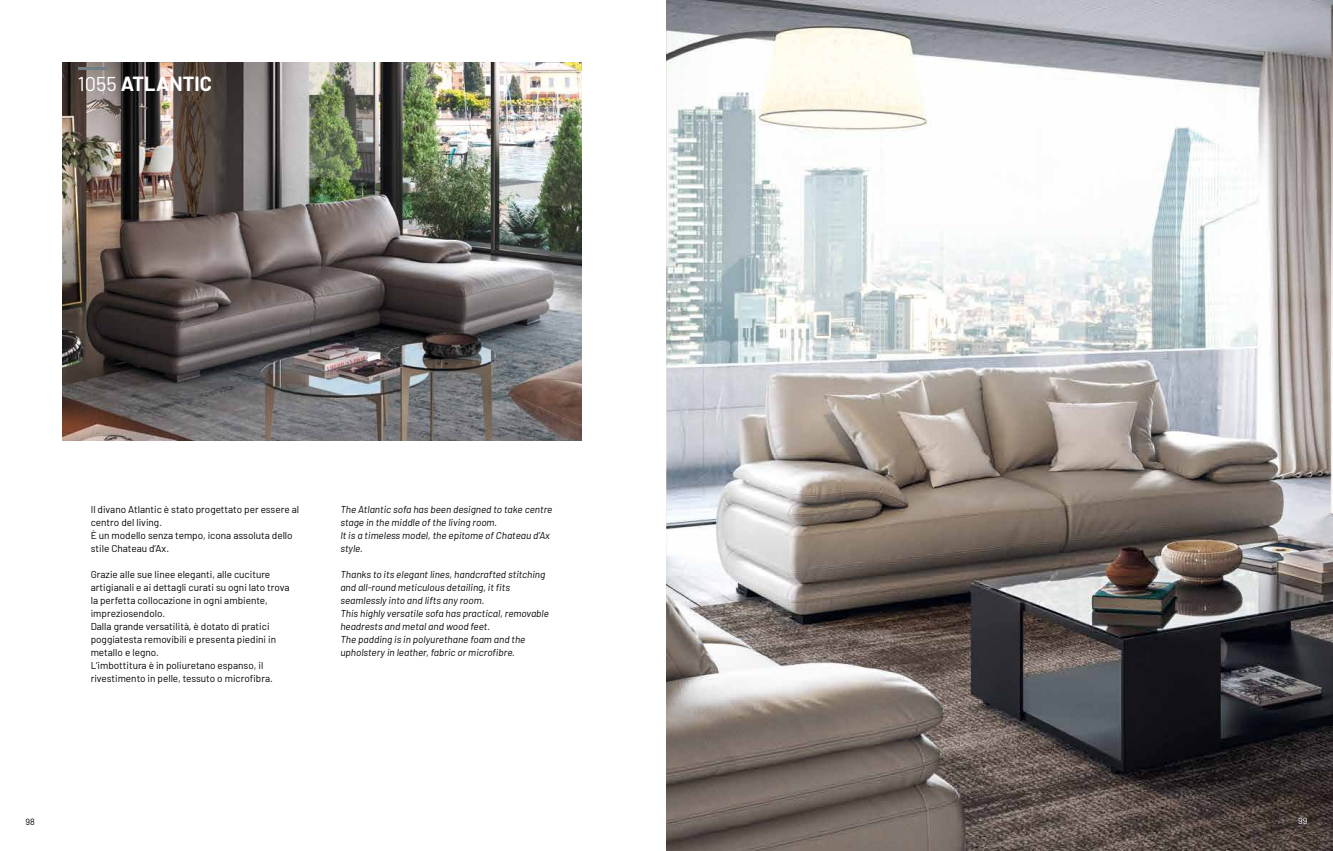
<style>
.page{position:relative;width:1333px;height:851px;background:#fff}
.page>*{position:absolute;margin:0;border:0;box-sizing:border-box;transform-origin:0 0}
.t1{font:700 20px "Barlow";color:#fff}
.t2{font:10px/13px "Barlow";color:#000}
.t3{font:italic 10px/13px "Barlow";color:#000}
.t4{font:9px "Barlow";color:#000}
.t5{font:9px "Barlow";color:#fff}
.s1{font-weight:400}
</style>
<div class="page">
<img style="left:62px;top:62px;width:519px;height:378px">
<hr style="left:78px;top:67px;width:28px;height:2px;background:#717e85">
<img style="left:666px;top:0;width:666px;height:850px">
<h1 class="t1" style="left:78px;top:69px;width:135px"><span class="s1">1055</span> ATLANTIC</h1>
<p class="t4" style="left:26px;top:815px;width:11px">98</p>
<p class="t2" style="left:91px;top:502px;width:210px">Il divano Atlantic è stato progettato per essere al centro del living.<br>È un modello senza tempo, icona assoluta dello stile Chateau d’Ax.</p>
<p class="t2" style="left:91px;top:567px;width:200px">Grazie alle sue linee eleganti, alle cuciture artigianali e ai dettagli curati su ogni lato trova la perfetta collocazione in ogni ambiente, impreziosendolo.<br>Dalla grande versatilità, è dotato di pratici poggiatesta removibili e presenta piedini in metallo e legno.<br>L’imbottitura è in poliuretano espanso, il rivestimento in pelle, tessuto o microfibra.</p>
<p class="t3" style="left:340px;top:502px;width:213px">The Atlantic sofa has been designed to take centre stage in the middle of the living room.<br>It is a timeless model, the epitome of Chateau d’Ax style.</p>
<p class="t3" style="left:340px;top:567px;width:210px">Thanks to its elegant lines, handcrafted stitching and all-round meticulous detailing, it fits seamlessly into and lifts any room.<br>This highly versatile sofa has practical, removable headrests and metal and wood feet.<br>The padding is in polyurethane foam and the upholstery in leather, fabric or microfibre.</p>
<p class="t5" style="left:1297px;top:814px;width:11px">99</p>
</div>
